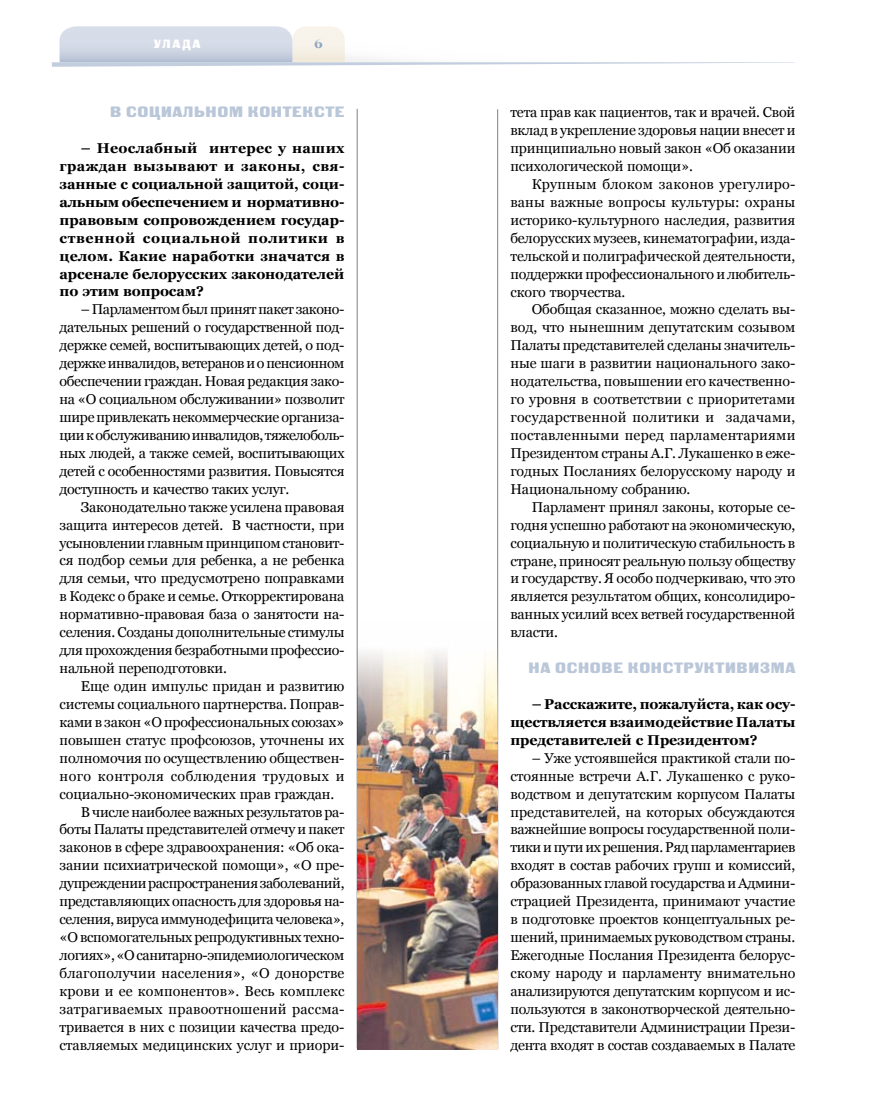
<style>
.page{position:relative;width:872px;height:1106px;background:#fff}
.page>*{position:absolute;margin:0;border:0;box-sizing:border-box;transform-origin:0 0}
.t1{font:15px "Black Grotesk C";letter-spacing:.045em;color:#bac7d9}
.t2{font:14.25px/18px "Georgia";letter-spacing:-.01em;color:#000;text-align:justify}
.t3{font:700 14.25px/18px "Georgia";letter-spacing:-.01em;color:#000;text-align:justify}
.t4{font:14.25px "Georgia";letter-spacing:.015em;color:#000}
.t5{font:14.25px "Georgia";letter-spacing:-.03em;color:#000}
.t6{font:14.25px "Georgia";letter-spacing:.01em;color:#000}
.t7{font:14.25px "Georgia";letter-spacing:.03em;color:#000}
.t8{font:700 13.5px "Georgia";color:#8ea5c2}
.t9{font:12px "Black Grotesk C";color:#fff}
</style>
<div class="page">
<hr style="left:357px;top:109px;width:1px;height:939px;background:#818084">
<hr style="left:497px;top:109px;width:1px;height:939px;background:#818084">
<svg style="left:52px;top:26px;width:743px;height:41px"></svg>
<img style="left:357px;top:619px;width:140px;height:430px">
<p class="t9" style="left:154px;top:36px;width:11px">улада</p>
<p class="t8" style="left:314px;top:35px;width:10px">6</p>
<p class="t1" style="left:110px;top:103px;width:236px">В СОЦИАЛЬНОМ КОНТЕКСТЕ</p>
<p class="t3" style="left:60px;top:139px;width:286px;text-indent:21px">– Неослабный интерес у наших граждан вызывают и законы, свя&shy;занные с социальной защитой, соци&shy;альным обеспечением и нормативно&shy;правовым сопровождением государ&shy;ственной социальной политики в целом. Какие наработки значатся в арсенале белорусских законодателей по этим вопросам?</p>
<p class="t2" style="left:60px;top:300px;width:286px;text-indent:21px">– Парламентом был принят пакет законо&shy;дательных решений о государственной под&shy;держке семей, воспитывающих детей, о под&shy;держке инвалидов, ветеранов и о пенсионном обеспечении граждан. Новая редакция зако&shy;на «О социальном обслуживании» позволит шире привлекать некоммерческие организа&shy;ции к обслуживанию инвалидов, тяжелоболь&shy;ных людей, а также семей, воспитывающих детей с особенностями развития. Повысятся доступность и качество таких услуг.</p>
<p class="t2" style="left:60px;top:497px;width:286px;text-indent:21px">Законодательно также усилена правовая защита интересов детей. В частности, при усыновлении главным принципом становит&shy;ся подбор семьи для ребенка, а не ребенка для семьи, что предусмотрено поправками в Кодекс о браке и семье. Откорректирована нормативно-правовая база о занятости на&shy;селения. Созданы дополнительные стимулы для прохождения безработными профессио&shy;нальной переподготовки.</p>
<p class="t2" style="left:81px;top:677px;width:265px">Еще один импульс придан и развитию</p>
<p class="t2" style="left:60px;top:695px;width:286px">системы социального партнерства. Поправ-</p>
<p class="t2" style="left:60px;top:713px;width:286px">ками в закон «О профессиональных союзах»</p>
<p class="t2" style="left:60px;top:731px;width:286px">повышен статус профсоюзов, уточнены их</p>
<p class="t2" style="left:60px;top:748px;width:286px">полномочия по осуществлению обществен-</p>
<p class="t7" style="left:60px;top:767px;width:286px">ного контроля соблюдения трудовых и</p>
<p class="t2" style="left:60px;top:784px;width:276px">социально-экономических прав граждан.</p>
<p class="t2" style="left:81px;top:802px;width:265px">В числе наиболее важных результатов ра-</p>
<p class="t2" style="left:60px;top:820px;width:286px">боты Палаты представителей отмечу и пакет</p>
<p class="t2" style="left:60px;top:838px;width:286px">законов в сфере здравоохранения: «Об ока-</p>
<p class="t2" style="left:60px;top:856px;width:285px">зании психиатрической помощи», «О пре-</p>
<p class="t2" style="left:60px;top:874px;width:286px">дупреждении распространения заболеваний,</p>
<p class="t2" style="left:60px;top:892px;width:286px">представляющих опасность для здоровья на-</p>
<p class="t2" style="left:60px;top:910px;width:286px">селения, вируса иммунодефицита человека»,</p>
<p class="t2" style="left:60px;top:928px;width:286px">«О вспомогательных репродуктивных техно-</p>
<p class="t5" style="left:60px;top:947px;width:286px">логиях», «О санитарно-эпидемиологическом</p>
<p class="t4" style="left:60px;top:965px;width:286px">благополучии населения», «О донорстве</p>
<p class="t6" style="left:60px;top:982px;width:286px">крови и ее компонентов». Весь комплекс</p>
<p class="t4" style="left:60px;top:1000px;width:286px">затрагиваемых правоотношений рассма-</p>
<p class="t2" style="left:60px;top:1017px;width:286px">тривается в них с позиции качества предо-</p>
<p class="t2" style="left:60px;top:1035px;width:286px">ставляемых медицинских услуг и приори-</p>
<p class="t2" style="left:510px;top:103px;width:286px">тета прав как пациентов, так и врачей. Свой вклад в укрепление здоровья нации внесет и принципиально новый закон «Об оказании психологической помощи».</p>
<p class="t2" style="left:510px;top:175px;width:286px;text-indent:21px">Крупным блоком законов урегулиро&shy;ваны важные вопросы культуры: охраны историко-культурного наследия, развития белорусских музеев, кинематографии, изда&shy;тельской и полиграфической деятельности, поддержки профессионального и любитель&shy;ского творчества.</p>
<p class="t2" style="left:510px;top:300px;width:286px;text-indent:21px">Обобщая сказанное, можно сделать вы&shy;вод, что нынешним депутатским созывом Палаты представителей сделаны значитель&shy;ные шаги в развитии национального зако&shy;нодательства, повышении его качественно&shy;го уровня в соответствии с приоритетами государственной политики и задачами, поставленными перед парламентариями Президентом страны А.Г. Лукашенко в еже&shy;годных Посланиях белорусскому народу и Национальному собранию.</p>
<p class="t2" style="left:510px;top:498px;width:286px;text-indent:21px">Парламент принял законы, которые се&shy;годня успешно работают на экономическую, социальную и политическую стабильность в стране, приносят реальную пользу обществу и государству. Я особо подчеркиваю, что это является результатом общих, консолидиро&shy;ванных усилий всех ветвей государственной власти.</p>
<p class="t1" style="left:528px;top:659px;width:268px">НА ОСНОВЕ КОНСТРУКТИВИЗМА</p>
<p class="t3" style="left:510px;top:695px;width:286px;text-indent:21px">– Расскажите, пожалуйста, как осу&shy;ществляется взаимодействие Палаты представителей с Президентом?</p>
<p class="t2" style="left:510px;top:748px;width:286px;text-indent:21px">– Уже устоявшейся практикой стали по&shy;стоянные встречи А.Г. Лукашенко с руко&shy;водством и депутатским корпусом Палаты представителей, на которых обсуждаются важнейшие вопросы государственной поли&shy;тики и пути их решения. Ряд парламентариев входят в состав рабочих групп и комиссий, образованных главой государства и Админи&shy;страцией Президента, принимают участие в подготовке проектов концептуальных ре&shy;шений, принимаемых руководством страны.<br>Ежегодные Послания Президента белорус&shy;скому народу и парламенту внимательно анализируются депутатским корпусом и ис&shy;пользуются в законотворческой деятельно&shy;сти. Представители Администрации Прези&shy;дента входят в состав создаваемых в Палате</p>
</div>
